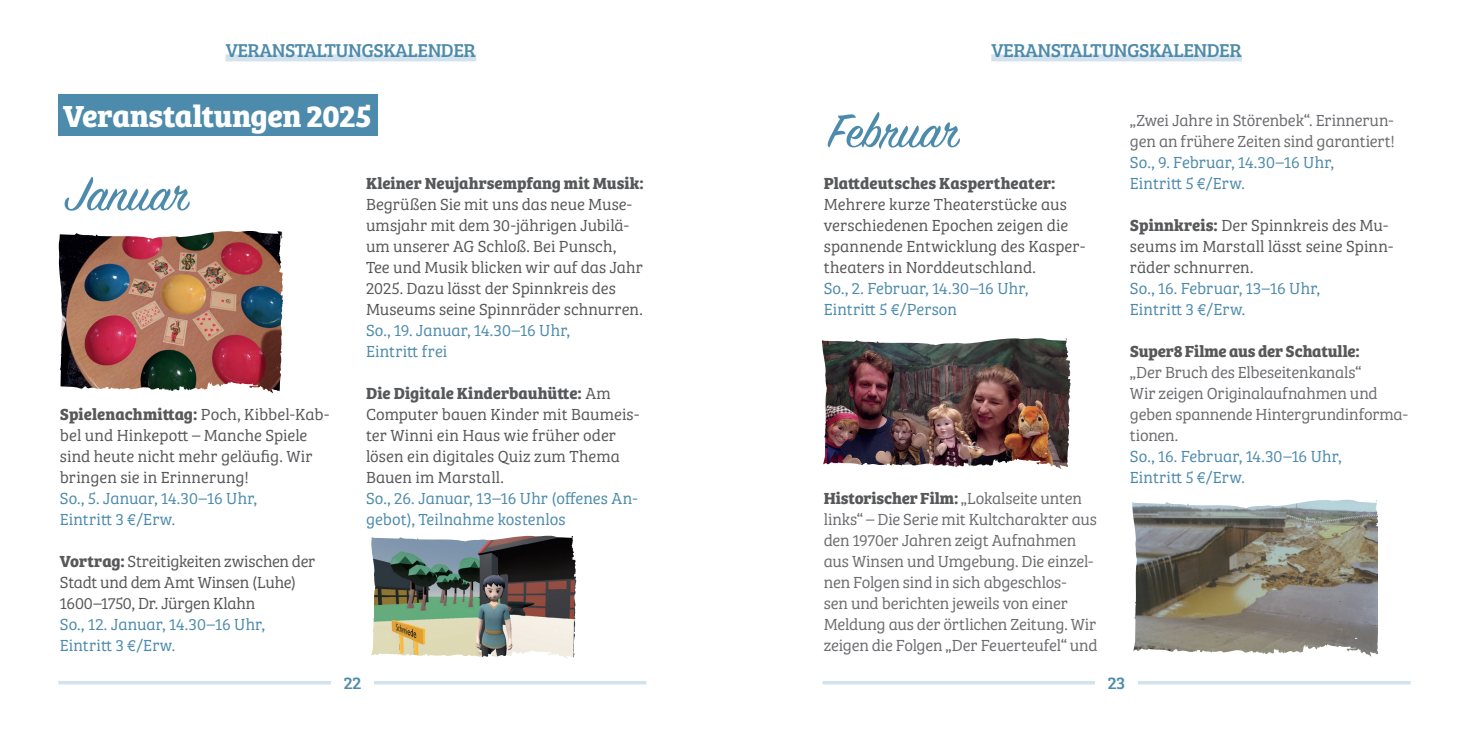
<style>
.page{position:relative;width:1469px;height:735px;background:#fff}
.page>*{position:absolute;margin:0;border:0;box-sizing:border-box;transform-origin:0 0}
.t1{font:52.5px "Sign Painter House Script";color:#4d8bac}
.t2{font:700 31.5px "Bree Serif";letter-spacing:-.01em;color:#fff}
.t3{font:19.25px "Bree Serif";letter-spacing:-.025em;color:#4d8bac}
.t4{font:17.5px "Bree Serif";color:#4d8bac}
.t5{font:16.62px/21px "Bree Serif Lt";color:#57585a}
.t6{font:16.62px/21px "Bree Serif Lt";letter-spacing:-.01em;color:#6c6d70}
.t7{font:16.62px/21px "Bree Serif Lt";letter-spacing:.005em;color:#4d8bac}
.t8{font:700 16.62px "Bree Serif";color:#57585a}
.s1{font-family:"Bree Serif Lt";font-weight:400}
.s2{font-family:"Bree Serif";font-weight:700}
.s3{font-family:"Bree Serif Lt";font-weight:400;color:#6c6d70}
</style>
<div class="page">
<svg style="left:58px;top:681px;width:588px;height:3px"></svg>
<svg style="left:822px;top:681px;width:273px;height:3px"></svg>
<div style="left:331px;top:661px;width:42px;height:42px;background:#fff"></div>
<svg style="left:1138px;top:508px;width:273px;height:177px"></svg>
<svg style="left:1299px;top:499px;width:112px;height:178px"></svg>
<img style="left:822px;top:338px;width:392px;height:331px">
<svg style="left:373px;top:681px;width:235px;height:4px"></svg>
<img style="left:371px;top:535px;width:206px;height:124px">
<svg style="left:137px;top:234px;width:61px;height:19px"></svg>
<img style="left:137px;top:253px;width:61px;height:138px">
<img style="left:198px;top:231px;width:85px;height:163px">
<svg style="left:58px;top:233px;width:79px;height:157px;background:#835655"></svg>
<div style="left:991px;top:54px;width:250px;height:7px;background:#d3e2ec"></div>
<div style="left:58px;top:94px;width:319px;height:42px;background:#4d8bac"></div>
<div style="left:225px;top:54px;width:251px;height:7px;background:#d3e2ec"></div>
<p class="t3" style="left:226px;top:36px;width:252px">VERANSTALTUNGSKALENDER</p>
<h2 class="t2" style="left:63px;top:91px;width:310px">Veranstaltungen 2025</h2>
<h1 class="t1" style="left:65px;top:162px;width:128px">Januar</h1>
<p class="t8" style="left:60px;top:401px;width:271px">Spielenachmittag: <span class="s1">Poch, Kibbel-Kab-</span></p>
<p class="t5" style="left:60px;top:423px;width:254px">bel und Hinkepott – Manche Spiele sind heute nicht mehr geläufig. Wir bringen sie in Erinnerung!</p>
<p class="t7" style="left:60px;top:486px;width:199px">So., 5. Januar, 14.30–16 Uhr,<br>Eintritt 3 €/Erw.</p>
<p class="t5" style="left:60px;top:549px;width:257px"><span class="s2">Vortrag:</span> Streitigkeiten zwischen der<br>Stadt und dem Amt Winsen (Luhe)<br>1600–1750, Dr. Jürgen Klahn</p>
<p class="t7" style="left:60px;top:612px;width:207px">So., 12. Januar, 14.30–16 Uhr,<br>Eintritt 3 €/Erw.</p>
<p class="t8" style="left:366px;top:170px;width:279px">Kleiner Neujahrsempfang mit Musik:</p>
<p class="t5" style="left:366px;top:192px;width:278px">Begrüßen Sie mit uns das neue Muse&shy;umsjahr mit dem 30-jährigen Jubilä&shy;um unserer AG Schloß. Bei Punsch, Tee und Musik blicken wir auf das Jahr 2025. Dazu lässt der Spinnkreis des Museums seine Spinnräder schnurren.</p>
<p class="t7" style="left:366px;top:318px;width:206px">So., 19. Januar, 14.30–16 Uhr,<br>Eintritt frei</p>
<p class="t8" style="left:366px;top:380px;width:246px">Die Digitale Kinderbauhütte: <span class="s1">Am</span></p>
<p class="t5" style="left:366px;top:402px;width:275px">Computer bauen Kinder mit Baumeis&shy;ter Winni ein Haus wie früher oder lösen ein digitales Quiz zum Thema<br>Bauen im Marstall.</p>
<p class="t7" style="left:366px;top:486px;width:273px">So., 26. Januar, 13–16 Uhr (offenes An&shy;gebot), Teilnahme kostenlos</p>
<p class="t3" style="left:991px;top:36px;width:252px">VERANSTALTUNGSKALENDER</p>
<h1 class="t1" style="left:828px;top:99px;width:134px">Februar</h1>
<p class="t8" style="left:823px;top:170px;width:233px">Plattdeutsches Kaspertheater:</p>
<p class="t5" style="left:823px;top:192px;width:263px">Mehrere kurze Theaterstücke aus verschiedenen Epochen zeigen die spannende Entwicklung des Kasper&shy;theaters in Norddeutschland.</p>
<p class="t7" style="left:823px;top:276px;width:206px">So., 2. Februar, 14.30–16 Uhr,<br>Eintritt 5 €/Person</p>
<p class="t8" style="left:823px;top:485px;width:260px">Historischer Film: <span class="s3">„Lokalseite unten</span></p>
<p class="t6" style="left:823px;top:507px;width:275px">links“ – Die Serie mit Kultcharakter aus den 1970er Jahren zeigt Aufnahmen aus Winsen und Umgebung. Die einzel&shy;nen Folgen sind in sich abgeschlos-<br>sen und berichten jeweils von einer Meldung aus der örtlichen Zeitung. Wir zeigen die Folgen „Der Feuerteufel“ und</p>
<p class="t6" style="left:1129px;top:108px;width:266px">„Zwei Jahre in Störenbek“. Erinnerun&shy;gen an frühere Zeiten sind garantiert!</p>
<p class="t7" style="left:1129px;top:150px;width:206px">So., 9. Februar, 14.30–16 Uhr,<br>Eintritt 5 €/Erw.</p>
<p class="t5" style="left:1129px;top:213px;width:265px"><span class="s2">Spinnkreis:</span> Der Spinnkreis des Mu&shy;seums im Marstall lässt seine Spinn&shy;räder schnurren.</p>
<p class="t7" style="left:1129px;top:276px;width:192px">So., 16. Februar, 13–16 Uhr,<br>Eintritt 3 €/Erw.</p>
<p class="t8" style="left:1129px;top:338px;width:231px">Super8 Filme aus der Schatulle:</p>
<p class="t6" style="left:1129px;top:360px;width:279px">„Der Bruch des Elbeseitenkanals“<br>Wir zeigen Originalaufnahmen und geben spannende Hintergrundinforma&shy;tionen.</p>
<p class="t7" style="left:1129px;top:444px;width:213px">So., 16. Februar, 14.30–16 Uhr,<br>Eintritt 5 €/Erw.</p>
<p class="t4" style="left:344px;top:669px;width:19px">22</p>
<p class="t4" style="left:1107px;top:669px;width:19px">23</p>
</div>
